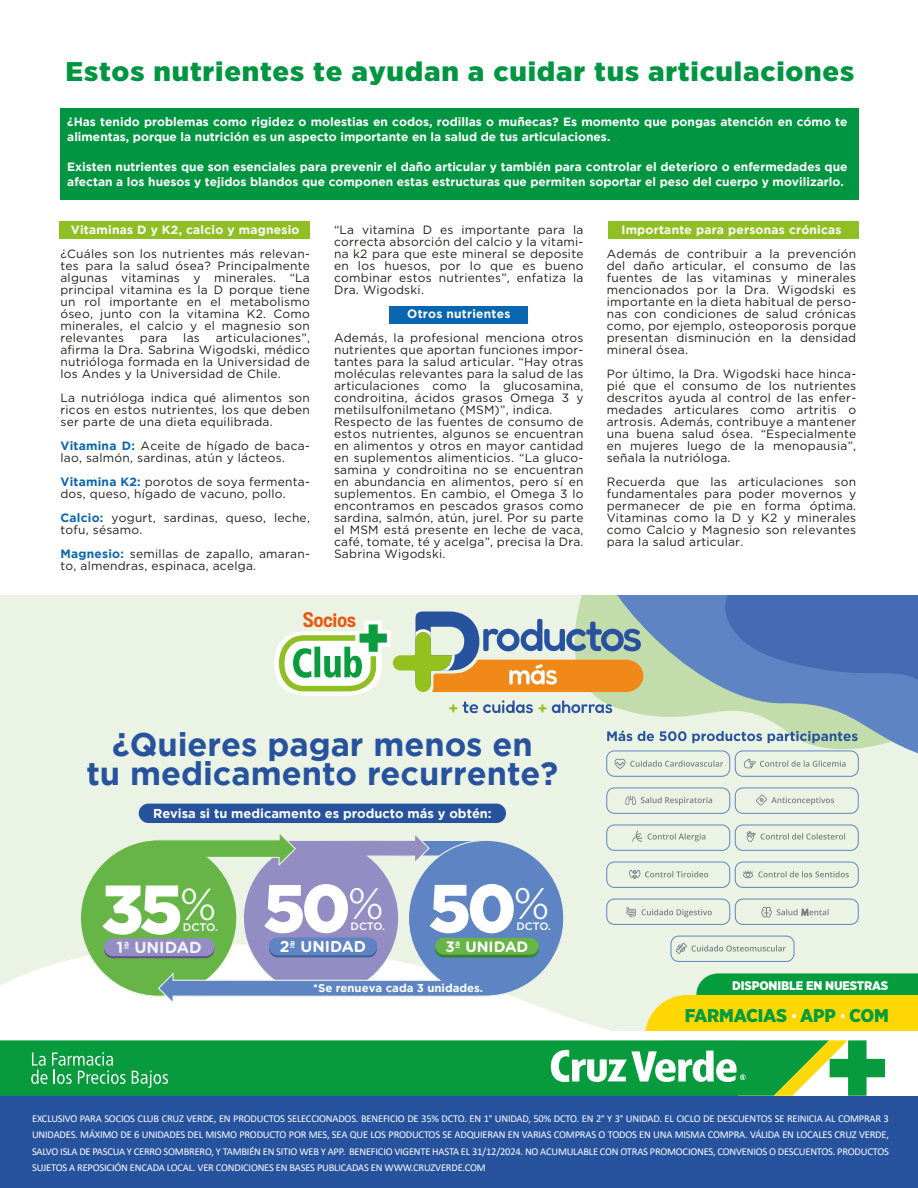
<style>
.page{position:relative;width:918px;height:1188px;background:#fff}
.page>*{position:absolute;margin:0;border:0;box-sizing:border-box;transform-origin:0 0}
.t1{font:900 69px "Gotham";color:#fff}
.t2{font:900 67.8px "Gotham";color:#fff}
.t3{font:900 67.65px "Gotham";color:#fff}
.t4{font:700 32.55px/28.5px "Gotham";color:#27529d;text-align:center}
.t5{font:900 27px "Gotham Narrow";letter-spacing:.025em;color:#009641;scale:1.16 1}
.t6{font:500 18.75px "Titling Gothic FB Cond";letter-spacing:.01em;color:#ea580f}
.t7{font:900 18.45px "Gotham Narrow";letter-spacing:-.01em;color:#059c3d;scale:1.05 1}
.t8{font:700 16.05px "Gotham Rnd";color:#f2f2f2}
.t9{font:700 15.75px "Gotham Rnd";color:#fff}
.t10{font:700 15px "Gotham Rnd";color:#fff}
.t11{font:700 12.9px "Gotham";color:#fff}
.t12{font:900 12.45px "Gotham Narrow";letter-spacing:-.01em;color:#fff;scale:1.05 1}
.t13{font:12px/12px "Gotham";letter-spacing:.02em;color:#1e1e1c;text-align:justify}
.t14{font:700 12px/15px "Gotham";color:#fff}
.t15{font:700 12px "Gotham";letter-spacing:.02em;color:#fff}
.t16{font:700 11.4px "Gotham";color:#fff}
.t17{font:500 10.95px "Gotham";color:#fff}
.t18{font:500 10.8px "Gotham";color:#fff}
.t19{font:10.5px/16.4px "Calibri";letter-spacing:-.02em;color:#fff;text-align:justify}
.s1{font-weight:700;color:#0a66b0}
</style>
<div class="page">
<div style="left:59px;top:221px;width:250px;height:18px;background:#90bf23"></div>
<div style="left:608px;top:221px;width:251px;height:18px;background:#90bf23"></div>
<div style="left:390px;top:306px;width:138px;height:18px;background:#0a66b0"></div>
<div style="left:60px;top:109px;width:799px;height:91px;background:#009641"></div>
<svg style="left:0;top:596px;width:918px;height:435px;background:#ebf3e6"></svg>
<div style="left:481px;top:745px;width:437px;height:41px;background:#eaf3e4"></div>
<svg style="left:80px;top:831px;width:351px;height:166px;background:#9dca8d"></svg>
<svg style="left:157px;top:839px;width:408px;height:166px;background:#8ea6b9"></svg>
<div style="left:435px;top:941px;width:104px;height:17px;background:#348535;border-radius:8px"></div>
<div style="left:435px;top:938px;width:104px;height:17px;background:#67b547;border-radius:8px"></div>
<div style="left:139px;top:804px;width:367px;height:19px;background:#27529d;border-radius:10px"></div>
<div style="left:0;top:1063px;width:918px;height:125px;background:#27529d"></div>
<svg style="left:645px;top:973px;width:273px;height:58px;background:#b3c82d"></svg>
<div style="left:738px;top:1040px;width:180px;height:56px;background:#fff"></div>
<div style="left:0;top:1040px;width:774px;height:56px;background:#079b3d"></div>
<svg style="left:551px;top:1050px;width:195px;height:32px;background:#74c792"></svg>
<svg style="left:774px;top:1040px;width:111px;height:56px"></svg>
<svg style="left:31px;top:1052px;width:95px;height:32px;background:#39af64"></svg>
<svg style="left:132px;top:1071px;width:36px;height:17px"></svg>
<svg style="left:615px;top:759px;width:108px;height:10px"></svg>
<svg style="left:744px;top:758px;width:102px;height:10px"></svg>
<div style="left:606px;top:751px;width:124px;height:26px;border:1px solid #5f84c3;border-radius:8px"></div>
<div style="left:735px;top:751px;width:124px;height:26px;border:1px solid #5f84c3;border-radius:8px"></div>
<svg style="left:625px;top:795px;width:87px;height:10px"></svg>
<svg style="left:756px;top:795px;width:78px;height:10px"></svg>
<div style="left:606px;top:788px;width:124px;height:26px;border:1px solid #5f84c3;border-radius:8px"></div>
<div style="left:735px;top:788px;width:124px;height:26px;border:1px solid #5f84c3;border-radius:8px"></div>
<svg style="left:632px;top:831px;width:10px;height:11px"></svg>
<svg style="left:648px;top:833px;width:57px;height:8px"></svg>
<svg style="left:746px;top:831px;width:99px;height:11px"></svg>
<div style="left:606px;top:825px;width:124px;height:26px;border:1px solid #5f84c3;border-radius:8px"></div>
<div style="left:735px;top:825px;width:124px;height:26px;border:1px solid #5f84c3;border-radius:8px"></div>
<svg style="left:629px;top:870px;width:79px;height:9px"></svg>
<svg style="left:743px;top:870px;width:106px;height:8px"></svg>
<div style="left:606px;top:862px;width:124px;height:26px;border:1px solid #5f84c3;border-radius:8px"></div>
<div style="left:735px;top:862px;width:124px;height:26px;border:1px solid #5f84c3;border-radius:8px"></div>
<svg style="left:626px;top:907px;width:10px;height:10px"></svg>
<svg style="left:642px;top:909px;width:70px;height:8px"></svg>
<svg style="left:761px;top:907px;width:68px;height:10px"></svg>
<div style="left:606px;top:899px;width:124px;height:26px;border:1px solid #5f84c3;border-radius:8px"></div>
<div style="left:735px;top:899px;width:124px;height:26px;border:1px solid #5f84c3;border-radius:8px"></div>
<svg style="left:676px;top:943px;width:110px;height:11px"></svg>
<div style="left:671px;top:936px;width:123px;height:26px;border:1px solid #5f84c3;border-radius:8px"></div>
<svg style="left:275px;top:596px;width:643px;height:149px;background:#a7b9b9"></svg>
<h3 class="t5" style="left:66px;top:54px;width:681px">Estos nutrientes te ayudan a cuidar tus articulaciones</h3>
<p class="t14" style="left:67px;top:114px;width:782px">¿Has tenido problemas como rigidez o molestias en codos, rodillas o muñecas? Es momento que pongas atención en cómo te alimentas, porque la nutrición es un aspecto importante en la salud de tus articulaciones.</p>
<p class="t14" style="left:67px;top:159px;width:782px">Existen nutrientes que son esenciales para prevenir el daño articular y también para controlar el deterioro o enfermedades que afectan a los huesos y tejidos blandos que componen estas estructuras que permiten soportar el peso del cuerpo y movilizarlo.</p>
<p class="t15" style="left:71px;top:223px;width:230px">Vitaminas D y K2, calcio y magnesio</p>
<p class="t13" style="left:60px;top:248px;width:251px">¿Cuáles son los nutrientes más relevan&shy;tes para la salud ósea? Principalmente algunas vitaminas y minerales. “La principal vitamina es la D porque tiene un rol importante en el metabolismo óseo, junto con la vitamina K2. Como minerales, el calcio y el magnesio son relevantes</p>
<p class="t13" style="left:60px;top:332px;width:251px;text-indent:155px">articulaciones”, afirma la Dra. Sabrina Wigodski, médico nutrióloga formada en la Universidad de los Andes y la Universidad de Chile.</p>
<p class="t13" style="left:60px;top:392px;width:251px">La nutrióloga indica qué alimentos son ricos en estos nutrientes, los que deben ser parte de una dieta equilibrada.</p>
<p class="t13" style="left:60px;top:440px;width:251px"><span class="s1">Vitamina D:</span> Aceite de hígado de baca&shy;lao, salmón, sardinas, atún y lácteos.</p>
<p class="t13" style="left:60px;top:476px;width:251px"><span class="s1">Vitamina K2:</span> porotos de soya fermenta&shy;dos, queso, hígado de vacuno, pollo.</p>
<p class="t13" style="left:60px;top:512px;width:251px"><span class="s1">Calcio:</span> yogurt, sardinas, queso, leche, tofu, sésamo.</p>
<p class="t13" style="left:60px;top:548px;width:251px"><span class="s1">Magnesio:</span> semillas de zapallo, amaran&shy;to, almendras, espinaca, acelga.</p>
<p class="t13" style="left:140px;top:332px;width:29px">para</p>
<p class="t13" style="left:183px;top:332px;width:18px">las</p>
<p class="t13" style="left:334px;top:224px;width:251px">“La vitamina D es importante para la correcta absorción del calcio y la vitami&shy;na k2 para que este mineral se deposite en los huesos, por lo que es bueno combinar estos nutrientes”, enfatiza la Dra. Wigodski.</p>
<p class="t15" style="left:407px;top:307px;width:105px">Otros nutrientes</p>
<p class="t13" style="left:334px;top:332px;width:251px;text-align:left">Además, la profesional menciona otros nutrientes que aportan funciones impor&shy;tantes para la salud articular. “Hay otras moléculas relevantes para la salud de las articulaciones como la glucosamina, condroitina, ácidos grasos Omega 3 y metilsulfonilmetano (MSM)”, indica.<br>Respecto de las fuentes de consumo de estos nutrientes, algunos se encuentran en alimentos y otros en mayor cantidad en suplementos alimenticios. “La gluco&shy;samina y condroitina no se encuentran en abundancia en alimentos, pero sí en suplementos. En cambio, el Omega 3 lo encontramos en pescados grasos como sardina, salmón, atún, jurel. Por su parte el MSM está presente en leche de vaca, café, tomate, té y acelga”, precisa la Dra.<br>Sabrina Wigodski.</p>
<h3 class="t6" style="left:303px;top:609px;width:54px">Socios</h3>
<p class="t15" style="left:621px;top:223px;width:222px">Importante para personas crónicas</p>
<p class="t13" style="left:607px;top:248px;width:251px">Además de contribuir a la prevención del daño articular, el consumo de las fuentes de las vitaminas y minerales mencionados por la Dra. Wigodski es importante en la dieta habitual de perso&shy;nas con condiciones de salud crónicas como, por ejemplo, osteoporosis porque presentan disminución en la densidad mineral ósea.</p>
<p class="t13" style="left:607px;top:368px;width:251px">Por último, la Dra. Wigodski hace hinca&shy;pié que el consumo de los nutrientes descritos ayuda al control de las enfer&shy;medades articulares como artritis o artrosis. Además, contribuye a mantener una buena salud ósea. “Especialmente en mujeres luego de la menopausia”, señala la nutrióloga.</p>
<p class="t13" style="left:607px;top:476px;width:251px">Recuerda que las articulaciones son fundamentales para poder movernos y permanecer de pie en forma óptima.<br>Vitaminas como la D y K2 y minerales como Calcio y Magnesio son relevantes para la salud articular.</p>
<h3 class="t4" style="left:86px;top:730px;width:473px">¿Quieres pagar menos en<br>tu medicamento recurrente?</h3>
<p class="t11" style="left:153px;top:806px;width:340px">Revisa si tu medicamento es producto más y obtén:</p>
<h1 class="t1" style="left:101px;top:869px;width:117px">35<sup>%</sup></h1>
<p class="t17" style="left:183px;top:920px;width:37px">DCTO.</p>
<h3 class="t8" style="left:117px;top:936px;width:87px">1ª UNIDAD</h3>
<h2 class="t2" style="left:428px;top:869px;width:123px">50<sup>%</sup></h2>
<h3 class="t3" style="left:263px;top:869px;width:123px">50<sup>%</sup></h3>
<p class="t18" style="left:351px;top:919px;width:36px">DCTO.</p>
<h3 class="t9" style="left:280px;top:935px;width:88px">2ª UNIDAD</h3>
<p class="t18" style="left:516px;top:919px;width:36px">DCTO.</p>
<p class="t10" style="left:446px;top:936px;width:84px">3ª UNIDAD</p>
<p class="t16" style="left:313px;top:981px;width:171px">*Se renueva cada 3 unidades.</p>
<p class="t12" style="left:732px;top:977px;width:150px">DISPONIBLE EN NUESTRAS</p>
<h3 class="t7" style="left:685px;top:1004px;width:196px">FARMACIAS APP COM</h3>
<p class="t19" style="left:32px;top:1110px;width:858px">EXCLUSIVO PARA SOCIOS CLUB CRUZ VERDE, EN PRODUCTOS SELECCIONADOS. BENEFICIO DE 35% DCTO. EN 1° UNIDAD, 50% DCTO. EN 2° Y 3° UNIDAD. EL CICLO DE DESCUENTOS SE REINICIA AL COMPRAR 3<br>UNIDADES. MÁXIMO DE 6 UNIDADES DEL MISMO PRODUCTO POR MES, SEA QUE LOS PRODUCTOS SE ADQUIERAN EN VARIAS COMPRAS O TODOS EN UNA MISMA COMPRA. VÁLIDA EN LOCALES CRUZ VERDE, SALVO ISLA DE PASCUA Y CERRO SOMBRERO, Y TAMBIÉN EN SITIO WEB Y APP. BENEFICIO VIGENTE HASTA EL 31/12/2024. NO ACUMULABLE CON OTRAS PROMOCIONES, CONVENIOS O DESCUENTOS. PRODUCTOS SUJETOS A REPOSICIÓN ENCADA LOCAL. VER CONDICIONES EN BASES PUBLICADAS EN WWW.CRUZVERDE.COM</p>
</div>
